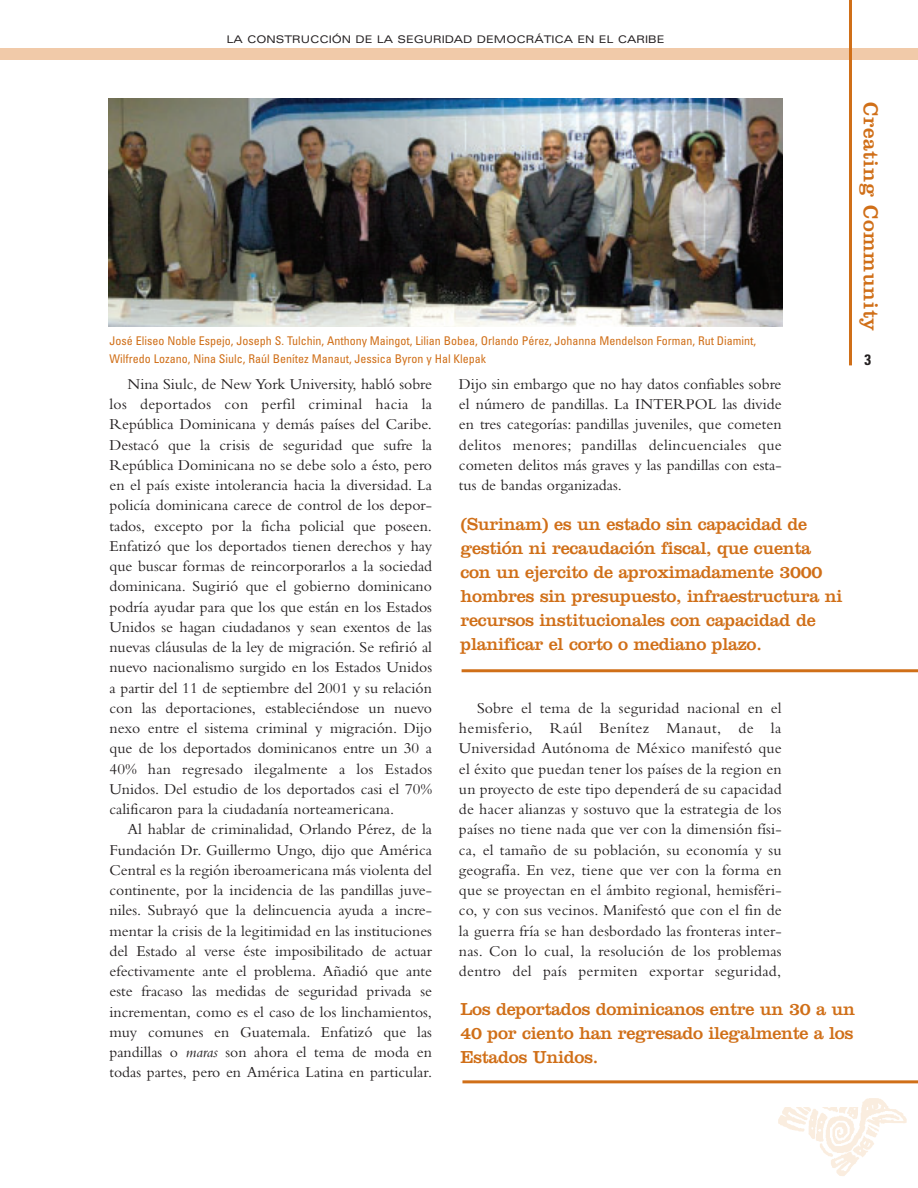
<style>
.page{position:relative;width:918px;height:1188px;background:#fff}
.page>*{position:absolute;margin:0;border:0;box-sizing:border-box;transform-origin:0 0}
.t1{font:21px "Clarendon";letter-spacing:.03em;color:#d06f18}
.t2{font:18px/24px "Clarendon";letter-spacing:-.02em;color:#d06f18}
.t3{font:15.75px/20.2px "Bembo";color:#231f20;text-align:justify}
.t4{font:700 condensed 15px "Univers";color:#231f20}
.t5{font:condensed 12px/18px "Univers";color:#d06f18}
.t6{font:expanded 10.5px "Univers";color:#231f20}
.s1{font-style:italic}
</style>
<div class="page">
<div style="left:0;top:48px;width:918px;height:12px;background:#f1caa9"></div>
<hr style="left:849px;top:0;width:3px;height:365px;background:#d06f18">
<img style="left:778px;top:1083px;width:139px;height:93px">
<img style="left:108px;top:98px;width:675px;height:229px">
<hr style="left:462px;top:669px;width:456px;height:3px;background:#d06f18">
<div style="left:459px;top:1001px;width:400px;height:105px;background:#fff"></div>
<hr style="left:462px;top:1080px;width:456px;height:3px;background:#d06f18">
<p class="t6" style="left:227px;top:35px;width:439px">LA CONSTRUCCIÓN DE LA SEGURIDAD DEMOCRÁTICA EN EL CARIBE</p>
<p class="t5" style="left:110px;top:333px;width:648px">José Eliseo Noble Espejo, Joseph S. Tulchin, Anthony Maingot, Lilian Bobea, Orlando Pérez, Johanna Mendelson Forman, Rut Diamint,<br>Wilfredo Lozano, Nina Siulc, Raúl Benítez Manaut, Jessica Byron y Hal Klepak</p>
<h1 class="t1" style="left:878px;top:102px;width:231px;rotate:90deg">Creating Community</h1>
<p class="t4" style="left:864px;top:354px;width:8px">3</p>
<p class="t3" style="left:110px;top:375px;width:324px;text-indent:18px">Nina Siulc, de New York University, habló sobre los deportados con perfil criminal hacia la República Dominicana y demás países del Caribe.<br>Destacó que la crisis de seguridad que sufre la República Dominicana no se debe solo a ésto, pero en el país existe intolerancia hacia la diversidad. La policía dominicana carece de control de los depor&shy;tados, excepto por la ficha policial que poseen.<br>Enfatizó que los deportados tienen derechos y hay que buscar formas de reincorporarlos a la sociedad dominicana. Sugirió que el gobierno dominicano podría ayudar para que los que están en los Estados Unidos se hagan ciudadanos y sean exentos de las nuevas cláusulas de la ley de migración. Se refirió al nuevo nacionalismo surgido en los Estados Unidos a partir del 11 de septiembre del 2001 y su relación con las deportaciones, estableciéndose un nuevo nexo entre el sistema criminal y migración. Dijo que de los deportados dominicanos entre un 30 a 40% han regresado ilegalmente a los Estados Unidos. Del estudio de los deportados casi el 70% calificaron para la ciudadanía norteamericana.</p>
<p class="t3" style="left:109px;top:821px;width:324px;text-indent:18px">Al hablar de criminalidad, Orlando Pérez, de la Fundación Dr. Guillermo Ungo, dijo que América Central es la región iberoamericana más violenta del continente, por la incidencia de las pandillas juve&shy;niles. Subrayó que la delincuencia ayuda a incre&shy;mentar la crisis de la legitimidad en las instituciones del Estado al verse éste imposibilitado de actuar efectivamente ante el problema. Añadió que ante este fracaso las medidas de seguridad privada se incrementan, como es el caso de los linchamientos, muy comunes en Guatemala. Enfatizó que las pandillas o <span class="s1">maras</span> son ahora el tema de moda en todas partes, pero en América Latina en particular.</p>
<p class="t3" style="left:459px;top:375px;width:324px">Dijo sin embargo que no hay datos confiables sobre el número de pandillas. La INTERPOL las divide en tres categorías: pandillas juveniles, que cometen delitos menores; pandillas delincuenciales que cometen delitos más graves y las pandillas con esta&shy;tus de bandas organizadas.</p>
<p class="t2" style="left:460px;top:514px;width:384px">(Surinam) es un estado sin capacidad de gestión ni recaudación fiscal, que cuenta con un ejercito de aproximadamente 3000 hombres sin presupuesto, infraestructura ni recursos institucionales con capacidad de planificar el corto o mediano plazo.</p>
<p class="t3" style="left:459px;top:699px;width:324px;text-indent:18px">Sobre el tema de la seguridad nacional en el hemisferio, Raúl Benítez Manaut, de la Universidad Autónoma de México manifestó que el éxito que puedan tener los países de la region en un proyecto de este tipo dependerá de su capacidad de hacer alianzas y sostuvo que la estrategia de los países no tiene nada que ver con la dimensión físi&shy;ca, el tamaño de su población, su economía y su geografía. En vez, tiene que ver con la forma en que se proyectan en el ámbito regional, hemisféri&shy;co, y con sus vecinos. Manifestó que con el fin de la guerra fría se han desbordado las fronteras inter&shy;nas. Con lo cual, la resolución de los problemas dentro del país permiten exportar seguridad,</p>
<p class="t2" style="left:460px;top:999px;width:396px;text-align:justify">Los deportados dominicanos entre un 30 a un 40 por ciento han regresado ilegalmente a los Estados Unidos.</p>
</div>
